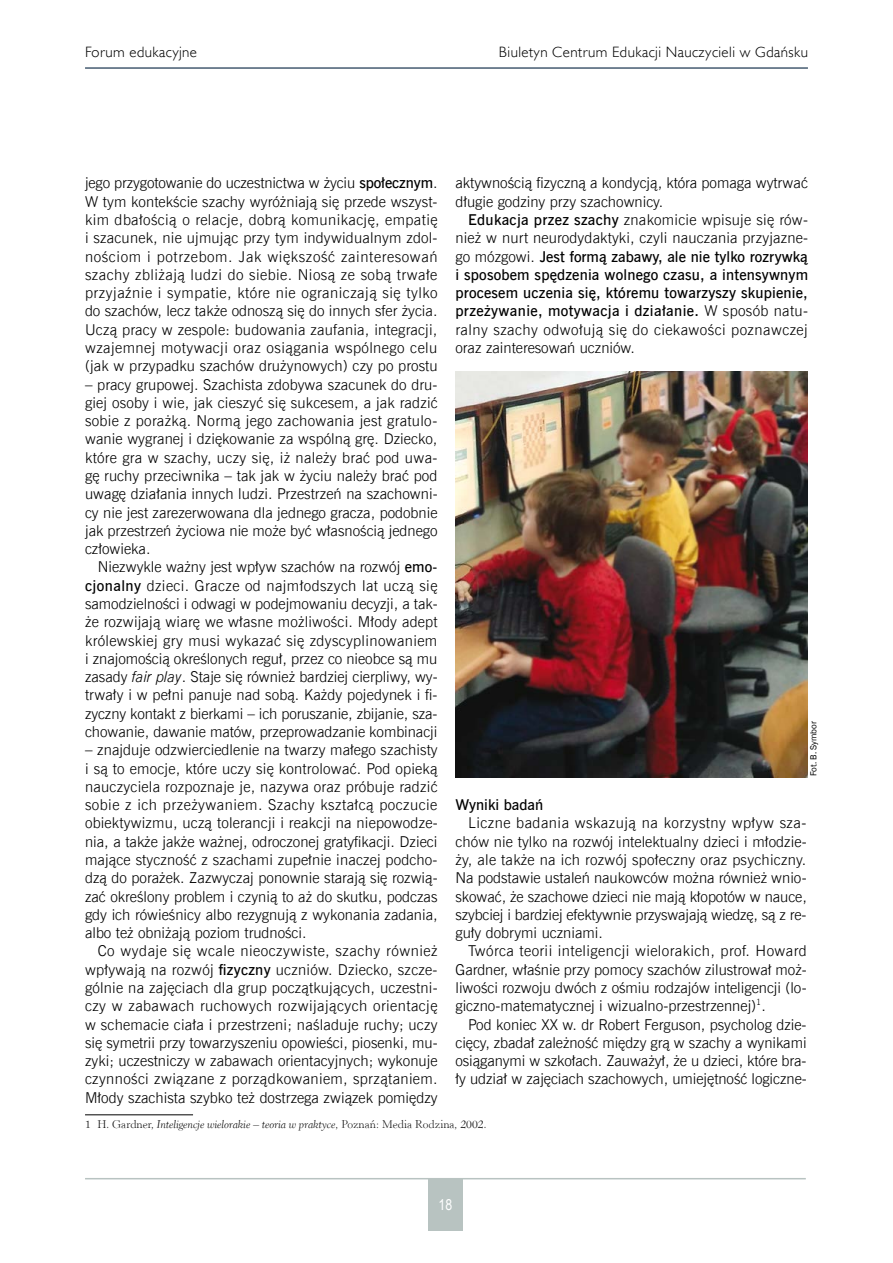
<style>
.page{position:relative;width:893px;height:1263px;background:#fff}
.page>*{position:absolute;margin:0;border:0;box-sizing:border-box;transform-origin:0 0}
.t1{font:15px/18.3px "News Goth Lt EU";color:#000;text-align:justify}
.t2{font:15px/18.3px "News Goth Dm EU";letter-spacing:.02em;color:#000;text-align:justify}
.t3{font:15px/18.3px "News Goth Lt EU";letter-spacing:.03em;color:#000}
.t4{font:15px "Humanst 521 Lt EU";letter-spacing:.03em;color:#000}
.t5{font:15px "News Goth Dm EU";color:#000}
.t6{font:15px "Arial Narrow";color:#fff}
.t7{font:italic 12px "Revivl 555 Lt EU";color:#000}
.t8{font:9px "Franklin Gothic";color:#000}
.s1{font-family:"News Goth Dm EU"}
.s2{font-family:"News Goth Lt EU"}
.s3{font-style:italic}
.s4{font-style:normal}
</style>
<div class="page">
<hr style="left:85px;top:67px;width:723px;height:2px;background:#465c71">
<hr style="left:85px;top:1178px;width:721px;height:1px;background:#b8c3c1">
<div style="left:428px;top:1178px;width:35px;height:52px;background:#b8c3c1"></div>
<hr style="left:85px;top:1114px;width:108px;height:1px;background:#000">
<img style="left:455px;top:371px;width:353px;height:407px">
<p class="t4" style="left:85px;top:43px;width:114px">Forum edukacyjne</p>
<p class="t4" style="left:499px;top:43px;width:311px">Biuletyn Centrum Edukacji Nauczycieli w Gdańsku</p>
<p class="t1" style="left:455px;top:174px;width:354px">aktywnością fizyczną a kondycją, która pomaga wytrwać długie godziny przy szachownicy.</p>
<p class="t1" style="left:455px;top:211px;width:354px;text-align:right"><span class="s1">Edukacja przez szachy</span> znakomicie wpisuje się rów&shy;nież w nurt neurodydaktyki, czyli nauczania przyjazne-</p>
<p class="t2" style="left:455px;top:247px;width:354px"><span class="s2">go mózgowi.</span> Jest formą zabawy, ale nie tylko rozrywką i sposobem spędzenia wolnego czasu, a intensywnym procesem uczenia się, któremu towarzyszy skupienie, przeżywanie, motywacja i działanie. <span class="s2">W sposób natu-</span></p>
<p class="t3" style="left:455px;top:320px;width:354px">ralny szachy odwołują się do ciekawości poznawczej oraz zainteresowań uczniów.</p>
<p class="t1" style="left:85px;top:174px;width:354px">jego przygotowanie do uczestnictwa w życiu <span class="s1">społecznym</span>.<br>W tym kontekście szachy wyróżniają się przede wszyst&shy;kim dbałością o relacje, dobrą komunikację, empatię i szacunek, nie ujmując przy tym indywidualnym zdol&shy;nościom i potrzebom. Jak większość zainteresowań szachy zbliżają ludzi do siebie. Niosą ze sobą trwałe przyjaźnie i sympatie, które nie ograniczają się tylko do szachów, lecz także odnoszą się do innych sfer życia.<br>Uczą pracy w zespole: budowania zaufania, integracji, wzajemnej motywacji oraz osiągania wspólnego celu (jak w przypadku szachów drużynowych) czy po prostu</p>
<p class="t1" style="left:85px;top:375px;width:354px">– pracy grupowej. Szachista zdobywa szacunek do dru&shy;giej osoby i wie, jak cieszyć się sukcesem, a jak radzić sobie z porażką. Normą jego zachowania jest gratulo&shy;wanie wygranej i dziękowanie za wspólną grę. Dziecko, które gra w szachy, uczy się, iż należy brać pod uwa&shy;gę ruchy przeciwnika – tak jak w życiu należy brać pod uwagę działania innych ludzi. Przestrzeń na szachowni&shy;cy nie jest zarezerwowana dla jednego gracza, podobnie jak przestrzeń życiowa nie może być własnością jednego człowieka.</p>
<p class="t1" style="left:85px;top:558px;width:354px;text-indent:13px">Niezwykle ważny jest wpływ szachów na rozwój <span class="s1">emo&shy;cjonalny</span> dzieci. Gracze od najmłodszych lat uczą się samodzielności i odwagi w podejmowaniu decyzji, a tak&shy;że rozwijają wiarę we własne możliwości. Młody adept królewskiej gry musi wykazać się zdyscyplinowaniem i znajomością określonych reguł, przez co nieobce są mu zasady <span class="s3">fair play</span>. Staje się również bardziej cierpliwy, wy&shy;trwały i w pełni panuje nad sobą. Każdy pojedynek i fi&shy;zyczny kontakt z bierkami – ich poruszanie, zbijanie, sza&shy;chowanie, dawanie matów, przeprowadzanie kombinacji</p>
<p class="t1" style="left:85px;top:741px;width:354px">– znajduje odzwierciedlenie na twarzy małego szachisty i są to emocje, które uczy się kontrolować. Pod opieką nauczyciela rozpoznaje je, nazywa oraz próbuje radzić sobie z ich przeżywaniem. Szachy kształcą poczucie obiektywizmu, uczą tolerancji i reakcji na niepowodze&shy;nia, a także jakże ważnej, odroczonej gratyfikacji. Dzieci mające styczność z szachami zupełnie inaczej podcho&shy;dzą do porażek. Zazwyczaj ponownie starają się rozwią&shy;zać określony problem i czynią to aż do skutku, podczas gdy ich rówieśnicy albo rezygnują z wykonania zadania, albo też obniżają poziom trudności.</p>
<p class="t1" style="left:85px;top:942px;width:354px;text-indent:13px">Co wydaje się wcale nieoczywiste, szachy również wpływają na rozwój <span class="s1">fizyczny</span> uczniów. Dziecko, szcze&shy;gólnie na zajęciach dla grup początkujących, uczestni&shy;czy w zabawach ruchowych rozwijających orientację w schemacie ciała i przestrzeni; naśladuje ruchy; uczy się symetrii przy towarzyszeniu opowieści, piosenki, mu&shy;zyki; uczestniczy w zabawach orientacyjnych; wykonuje czynności związane z porządkowaniem, sprzątaniem.<br>Młody szachista szybko też dostrzega związek pomiędzy</p>
<p class="t7" style="left:85px;top:1117px;width:403px"><span class="s4">1 H. Gardner,</span> Inteligencje wielorakie – teoria w praktyce<span class="s4">, Poznań: Media Rodzina, 2002.</span></p>
<p class="t8" style="left:808px;top:776px;width:56px;rotate:-90deg">Fot. B. Symbor</p>
<p class="t5" style="left:455px;top:795px;width:89px">Wyniki badań</p>
<p class="t1" style="left:455px;top:814px;width:353px;text-indent:13px">Liczne badania wskazują na korzystny wpływ sza&shy;chów nie tylko na rozwój intelektualny dzieci i młodzie&shy;ży, ale także na ich rozwój społeczny oraz psychiczny.<br>Na podstawie ustaleń naukowców można również wnio&shy;skować, że szachowe dzieci nie mają kłopotów w nauce, szybciej i bardziej efektywnie przyswajają wiedzę, są z re&shy;guły dobrymi uczniami.</p>
<p class="t1" style="left:455px;top:942px;width:353px;text-indent:13px">Twórca teorii inteligencji wielorakich, prof. Howard Gardner, właśnie przy pomocy szachów zilustrował moż&shy;liwości rozwoju dwóch z ośmiu rodzajów inteligencji (lo&shy;giczno-matematycznej i wizualno-przestrzennej)<sup>1</sup>.</p>
<p class="t1" style="left:455px;top:1015px;width:353px;text-indent:13px">Pod koniec XX w. dr Robert Ferguson, psycholog dzie&shy;cięcy, zbadał zależność między grą w szachy a wynikami osiąganymi w szkołach. Zauważył, że u dzieci, które bra&shy;ły udział w zajęciach szachowych, umiejętność logiczne-</p>
<p class="t6" style="left:439px;top:1193px;width:15px">18</p>
</div>
